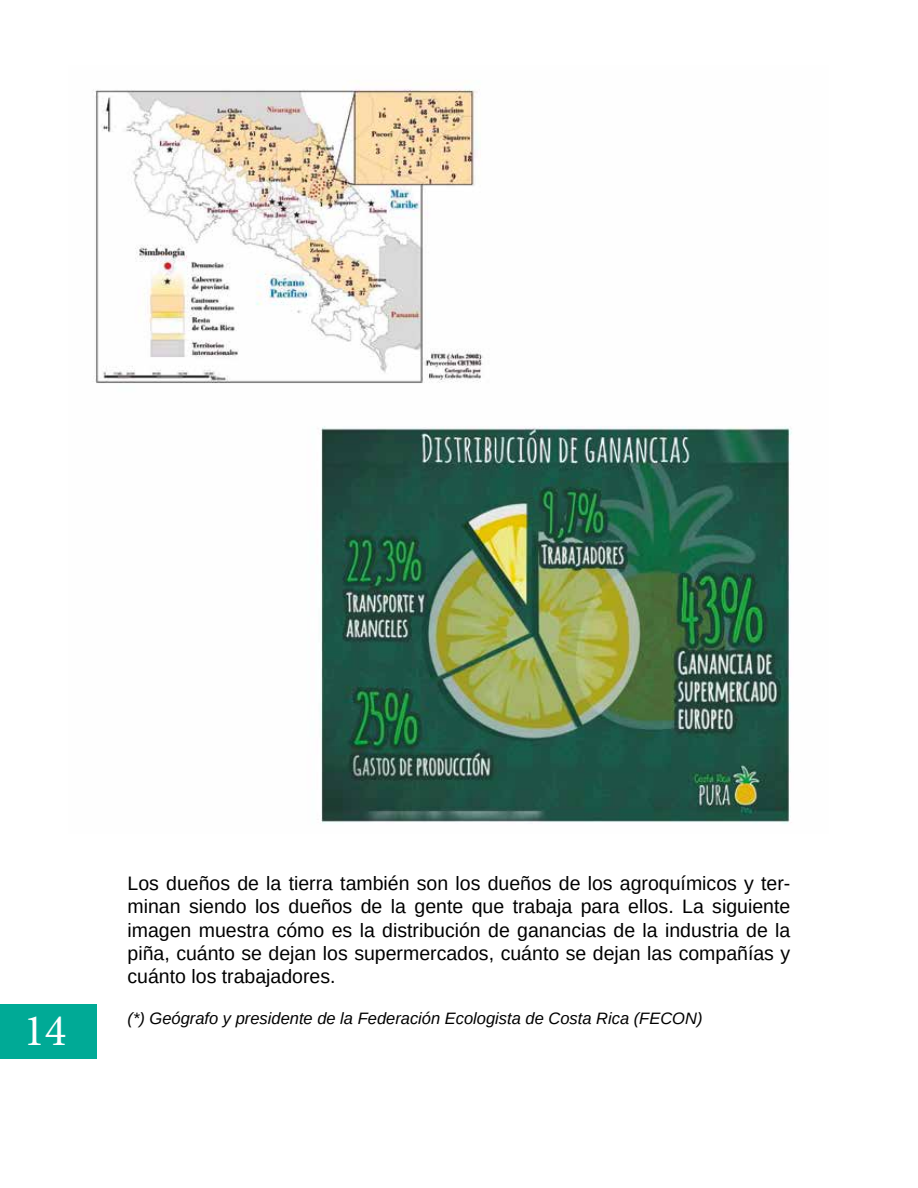
<style>
.page{position:relative;width:918px;height:1188px;background:#fff}
.page>*{position:absolute;margin:0;border:0;box-sizing:border-box;transform-origin:0 0}
.t1{font:45px "Minion Pro";color:#fff}
.t2{font:19.5px/23.4px "Liberation Sans";color:#000;text-align:justify}
.t3{font:italic 16.5px "Liberation Sans";color:#000}
</style>
<div class="page">
<div style="left:0;top:1004px;width:97px;height:55px;background:#00aa96"></div>
<img style="left:93px;top:89px;width:699px;height:735px">
<h1 class="t1" style="left:23px;top:1001px;width:45px">14</h1>
<p class="t2" style="left:128px;top:871px;width:664px">Los dueños de la tierra también son los dueños de los agroquímicos y ter&shy;minan siendo los dueños de la gente que trabaja para ellos. La siguiente imagen muestra cómo es la distribución de ganancias de la industria de la piña, cuánto se dejan los supermercados, cuánto se dejan las compañías y cuánto los trabajadores.</p>
<p class="t3" style="left:128px;top:1008px;width:576px">(*) Geógrafo y presidente de la Federación Ecologista de Costa Rica (FECON)</p>
</div>
